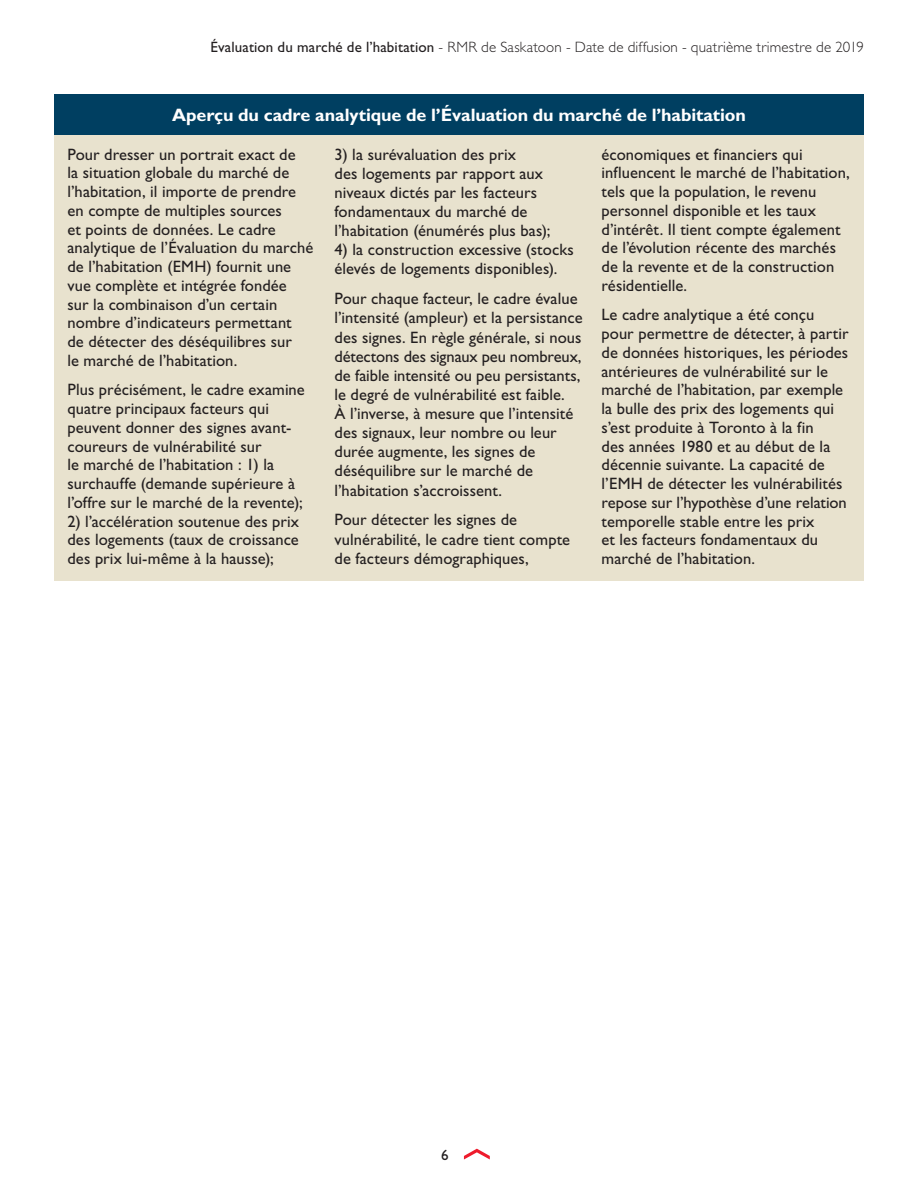
<style>
.page{position:relative;width:918px;height:1188px;background:#fff}
.page>*{position:absolute;margin:0;border:0;box-sizing:border-box;transform-origin:0 0}
.t1{font:700 18px "Gill Sans Std";letter-spacing:-.005em;color:#fff}
.t2{font:16.5px/18.8px "Gill Sans Std";letter-spacing:.005em;color:#231f20}
.t3{font:300 15px "Gill Sans Std";letter-spacing:.015em;color:#231f20}
.t4{font:15px "Gill Sans Std";color:#231f20}
.s1{font-weight:400}
</style>
<div class="page">
<svg style="left:464px;top:1149px;width:26px;height:11px"></svg>
<div style="left:54px;top:94px;width:810px;height:41px;background:#003f61"></div>
<div style="left:54px;top:135px;width:810px;height:445px;background:#e8e2ce"></div>
<p class="t3" style="left:210px;top:39px;width:655px"><span class="s1">Évaluation du marché de l’habitation</span> - RMR de Saskatoon - Date de diffusion - quatrième trimestre de 2019</p>
<p class="t1" style="left:172px;top:104px;width:575px">Aperçu du cadre analytique de l’Évaluation du marché de l’habitation</p>
<p class="t2" style="left:68px;top:145px;width:247px">Pour dresser un portrait exact de<br>la situation globale du marché de l’habitation, il importe de prendre en compte de multiples sources<br>et points de données. Le cadre analytique de l’Évaluation du marché de l’habitation (EMH) fournit une vue complète et intégrée fondée<br>sur la combinaison d’un certain nombre d’indicateurs permettant<br>de détecter des déséquilibres sur<br>le marché de l’habitation.</p>
<p class="t2" style="left:68px;top:381px;width:239px">Plus précisément, le cadre examine quatre principaux facteurs qui peuvent donner des signes avant&shy;coureurs de vulnérabilité sur<br>le marché de l’habitation : 1) la surchauffe (demande supérieure à l’offre sur le marché de la revente);</p>
<p class="t2" style="left:68px;top:512px;width:233px;text-align:justify">2) l’accélération soutenue des prix des logements (taux de croissance des prix lui-même à la hausse);</p>
<p class="t2" style="left:602px;top:145px;width:250px">économiques et financiers qui influencent le marché de l’habitation, tels que la population, le revenu personnel disponible et les taux d’intérêt. Il tient compte également de l’évolution récente des marchés de la revente et de la construction résidentielle.</p>
<p class="t2" style="left:602px;top:306px;width:249px">Le cadre analytique a été conçu pour permettre de détecter, à partir de données historiques, les périodes antérieures de vulnérabilité sur le marché de l’habitation, par exemple la bulle des prix des logements qui s’est produite à Toronto à la fin<br>des années 1980 et au début de la décennie suivante. La capacité de l’EMH de détecter les vulnérabilités repose sur l’hypothèse d’une relation temporelle stable entre les prix<br>et les facteurs fondamentaux du marché de l’habitation.</p>
<p class="t2" style="left:335px;top:145px;width:218px">3) la surévaluation des prix<br>des logements par rapport aux niveaux dictés par les facteurs fondamentaux du marché de l’habitation (énumérés plus bas);</p>
<p class="t2" style="left:335px;top:240px;width:241px">4) la construction excessive (stocks élevés de logements disponibles).</p>
<p class="t2" style="left:335px;top:289px;width:250px">Pour chaque facteur, le cadre évalue l’intensité (ampleur) et la persistance des signes. En règle générale, si nous détectons des signaux peu nombreux, de faible intensité ou peu persistants, le degré de vulnérabilité est faible.<br>À l’inverse, à mesure que l’intensité des signaux, leur nombre ou leur durée augmente, les signes de déséquilibre sur le marché de l’habitation s’accroissent.</p>
<p class="t2" style="left:335px;top:510px;width:237px">Pour détecter les signes de vulnérabilité, le cadre tient compte de facteurs démographiques,</p>
<p class="t4" style="left:441px;top:1146px;width:9px">6</p>
</div>
